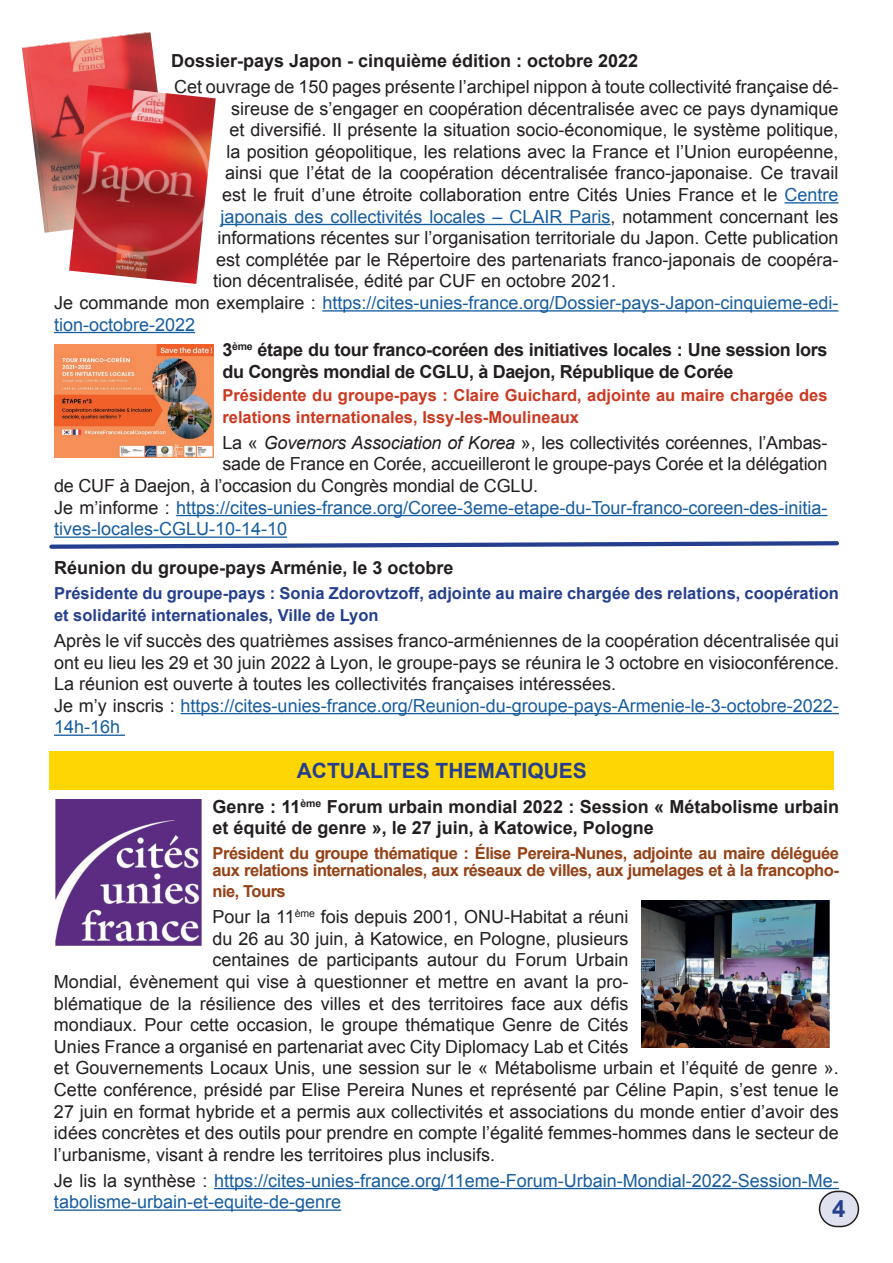
<style>
.page{position:relative;width:893px;height:1263px;background:#fff}
.page>*{position:absolute;margin:0;border:0;box-sizing:border-box;transform-origin:0 0}
.t1{font:700 24px "Arial";color:#253f8e}
.t2{font:700 21px "Arial";color:#253f8e}
.t3{font:18px/21.6px "Arial";color:#231f20}
.t4{font:18px/21.6px "Arial";color:#175d9e}
.t5{font:700 18px/21.6px "Arial";color:#231f20}
.t6{font:700 18px/21.6px "Arial";letter-spacing:-.02em;color:#231f20}
.t7{font:700 16.5px/16.5px "Arial";letter-spacing:-.03em;color:#944115}
.t8{font:700 16.5px/21.6px "Arial";color:#253f8e}
.t9{font:700 16.5px/21.6px "Arial";color:#cb3920}
.s1{color:#175d9e}
.s2{color:#231f20}
.s3{font-style:italic}
</style>
<div class="page">
<div style="left:819px;top:1191px;width:39px;height:35px;background:#e0e1ee;border-radius:18px"></div>
<div style="left:819px;top:1191px;width:40px;height:36px;border:2px solid #231f20;border-radius:18px"></div>
<img style="left:55px;top:799px;width:147px;height:147px">
<hr style="left:176px;top:515px;width:651px;height:1px;background:#175d9e">
<hr style="left:54px;top:536px;width:233px;height:2px;background:#175d9e">
<img style="left:55px;top:345px;width:159px;height:112px">
<svg style="left:49px;top:541px;width:790px;height:8px"></svg>
<div style="left:49px;top:751px;width:785px;height:39px;background:#fed702"></div>
<hr style="left:784px;top:202px;width:55px;height:2px;background:#175d9e">
<hr style="left:220px;top:224px;width:390px;height:1px;background:#175d9e">
<hr style="left:322px;top:310px;width:517px;height:2px;background:#175d9e">
<hr style="left:54px;top:332px;width:141px;height:1px;background:#175d9e">
<img style="left:22px;top:32px;width:135px;height:201px">
<hr style="left:181px;top:713px;width:658px;height:1px;background:#175d9e">
<hr style="left:54px;top:734px;width:71px;height:2px;background:#175d9e">
<hr style="left:214px;top:1188px;width:625px;height:1px;background:#175d9e">
<hr style="left:54px;top:1209px;width:287px;height:2px;background:#175d9e">
<img style="left:641px;top:900px;width:188px;height:147px">
<img style="left:69px;top:85px;width:147px;height:199px">
<p class="t5" style="left:171px;top:51px;width:469px">Dossier-pays Japon - cinquième édition : octobre 2022</p>
<p class="t3" style="left:174px;top:76px;width:666px">Cet ouvrage de 150 pages présente l’archipel nippon à toute collectivité française dé-</p>
<p class="t3" style="left:231px;top:98px;width:609px">sireuse de s’engager en coopération décentralisée avec ce pays dynamique</p>
<p class="t3" style="left:230px;top:119px;width:610px">et diversifié. Il présente la situation socio-économique, le système politique,</p>
<p class="t3" style="left:227px;top:141px;width:613px">la position géopolitique, les relations avec la France et l’Union européenne,</p>
<p class="t3" style="left:225px;top:162px;width:615px">ainsi que l’état de la coopération décentralisée franco-japonaise. Ce travail</p>
<p class="t3" style="left:222px;top:184px;width:618px">est le fruit d’une étroite collaboration entre Cités Unies France et le <span class="s1">Centre</span></p>
<p class="t4" style="left:221px;top:206px;width:619px">japonais des collectivités locales – CLAIR Paris<span class="s2">, notamment concernant les</span></p>
<p class="t3" style="left:218px;top:227px;width:622px">informations récentes sur l’organisation territoriale du Japon. Cette publication</p>
<p class="t3" style="left:216px;top:249px;width:624px">est complétée par le Répertoire des partenariats franco-japonais de coopéra-</p>
<p class="t3" style="left:213px;top:270px;width:405px">tion décentralisée, édité par CUF en octobre 2021.</p>
<p class="t4" style="left:54px;top:292px;width:786px"><span class="s2">Je commande mon exemplaire :</span> https://cites-unies-france.org/Dossier-pays-Japon-cinquieme-edi-</p>
<p class="t4" style="left:54px;top:314px;width:143px">tion-octobre-2022</p>
<p class="t6" style="left:222px;top:340px;width:607px">3<sup>ème</sup> étape du tour franco-coréen des initiatives locales : Une session lors du Congrès mondial de CGLU, à Daejon, République de Corée</p>
<p class="t9" style="left:222px;top:385px;width:607px">Présidente du groupe-pays : Claire Guichard, adjointe au maire chargée des relations internationales, Issy-les-Moulineaux</p>
<p class="t3" style="left:222px;top:432px;width:606px">La « <span class="s3">Governors Association of Korea</span> », les collectivités coréennes, l’Ambas-</p>
<p class="t3" style="left:222px;top:453px;width:606px">sade de France en Corée, accueilleront le groupe-pays Corée et la délégation</p>
<p class="t3" style="left:54px;top:475px;width:486px">de CUF à Daejon, à l’occasion du Congrès mondial de CGLU.</p>
<p class="t4" style="left:54px;top:497px;width:775px"><span class="s2">Je m’informe :</span> https://cites-unies-france.org/Coree-3eme-etape-du-Tour-franco-coreen-des-initia-</p>
<p class="t4" style="left:54px;top:518px;width:235px">tives-locales-CGLU-10-14-10</p>
<p class="t5" style="left:54px;top:558px;width:401px">Réunion du groupe-pays Arménie, le 3 octobre</p>
<p class="t8" style="left:54px;top:583px;width:786px">Présidente du groupe-pays : Sonia Zdorovtzoff, adjointe au maire chargée des relations, coopération et solidarité internationales, Ville de Lyon</p>
<p class="t3" style="left:54px;top:630px;width:786px">Après le vif succès des quatrièmes assises franco-arméniennes de la coopération décentralisée qui ont eu lieu les 29 et 30 juin 2022 à Lyon, le groupe-pays se réunira le 3 octobre en visioconférence.<br>La réunion est ouverte à toutes les collectivités françaises intéressées.<br>Je m’y inscris : <span class="s1">https://cites-unies-france.org/Reunion-du-groupe-pays-Armenie-le-3-octobre-2022- 14h-16h</span></p>
<p class="t2" style="left:297px;top:757px;width:292px">ACTUALITES THEMATIQUES</p>
<p class="t5" style="left:213px;top:796px;width:628px">Genre : 11<sup>ème</sup> Forum urbain mondial 2022 : Session « Métabolisme urbain et équité de genre », le 27 juin, à Katowice, Pologne</p>
<p class="t7" style="left:213px;top:846px;width:628px">Président du groupe thématique : Élise Pereira-Nunes, adjointe au maire déléguée aux relations internationales, aux réseaux de villes, aux jumelages et à la francopho-</p>
<p class="t7" style="left:213px;top:884px;width:75px">nie, Tours</p>
<p class="t3" style="left:213px;top:906px;width:417px">Pour la 11<sup>ème</sup> fois depuis 2001, ONU-Habitat a réuni</p>
<p class="t3" style="left:213px;top:928px;width:417px">du 26 au 30 juin, à Katowice, en Pologne, plusieurs</p>
<p class="t3" style="left:213px;top:949px;width:417px">centaines de participants autour du Forum Urbain</p>
<p class="t3" style="left:54px;top:971px;width:576px">Mondial, évènement qui vise à questionner et mettre en avant la pro-</p>
<p class="t3" style="left:54px;top:993px;width:576px">blématique de la résilience des villes et des territoires face aux défis</p>
<p class="t3" style="left:54px;top:1014px;width:576px">mondiaux. Pour cette occasion, le groupe thématique Genre de Cités</p>
<p class="t3" style="left:54px;top:1036px;width:576px">Unies France a organisé en partenariat avec City Diplomacy Lab et Cités</p>
<p class="t3" style="left:54px;top:1057px;width:786px">et Gouvernements Locaux Unis, une session sur le « Métabolisme urbain et l’équité de genre ».</p>
<p class="t3" style="left:54px;top:1079px;width:786px">Cette conférence, présidé par Elise Pereira Nunes et représenté par Céline Papin, s’est tenue le</p>
<p class="t3" style="left:54px;top:1101px;width:786px">27 juin en format hybride et a permis aux collectivités et associations du monde entier d’avoir des</p>
<p class="t3" style="left:54px;top:1122px;width:786px">idées concrètes et des outils pour prendre en compte l’égalité femmes-hommes dans le secteur de</p>
<p class="t3" style="left:54px;top:1144px;width:443px">l’urbanisme, visant à rendre les territoires plus inclusifs.</p>
<p class="t4" style="left:54px;top:1170px;width:786px"><span class="s2">Je lis la synthèse :</span> https://cites-unies-france.org/11eme-Forum-Urbain-Mondial-2022-Session-Me&shy;tabolisme-urbain-et-equite-de-genre</p>
<h1 class="t1" style="left:832px;top:1192px;width:15px">4</h1>
</div>
